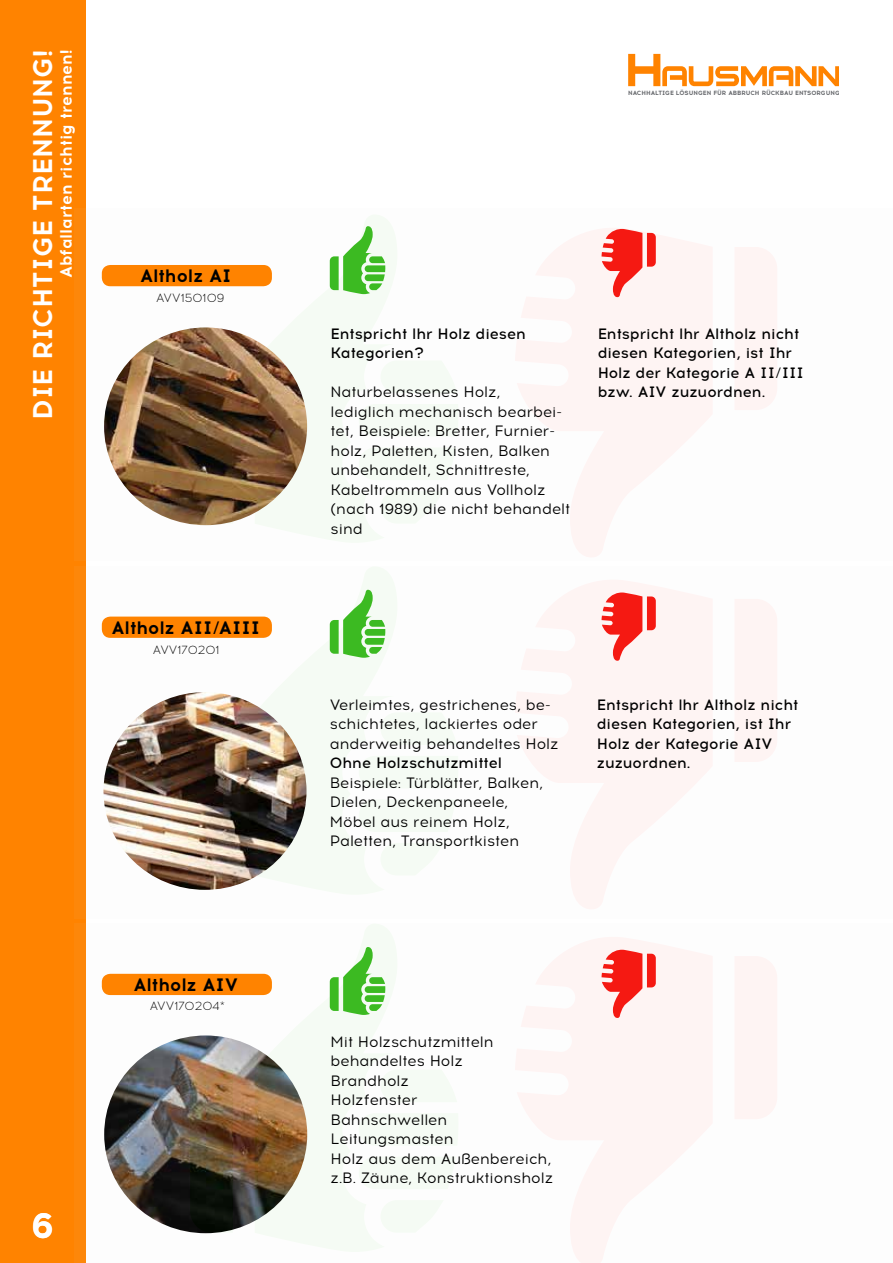
<style>
.page{position:relative;width:893px;height:1263px;background:#fff}
.page>*{position:absolute;margin:0;border:0;box-sizing:border-box;transform-origin:0 0}
.t1{font:700 36px "Acrom";color:#fff}
.t2{font:700 27px "Acrom";color:#fff}
.t3{font:700 18px "Acrom";color:#000}
.t4{font:700 16.5px "Acrom";color:#fff}
.t5{font:15px/19.5px "Acrom";color:#000}
.t6{font:500 15px/19.5px "Acrom";color:#000}
.t7{font:300 12px "Acrom";color:#000}
.t8{font:700 6.15px "Acrom";color:#636569}
</style>
<div class="page">
<svg style="left:628px;top:54px;width:211px;height:32px"></svg>
<div style="left:0;top:0;width:85px;height:1263px;background:#ff8300"></div>
<div style="left:74px;top:208px;width:819px;height:353px;background:#fdfdfd"></div>
<div style="left:102px;top:265px;width:170px;height:21px;background:#ff8300;border-radius:9px"></div>
<img style="left:104px;top:327px;width:203px;height:198px">
<div style="left:74px;top:566px;width:819px;height:352px;background:#fdfdfd"></div>
<svg style="left:330px;top:590px;width:55px;height:68px"></svg>
<svg style="left:601px;top:592px;width:55px;height:69px"></svg>
<div style="left:102px;top:617px;width:170px;height:21px;background:#ff8300;border-radius:9px"></div>
<svg style="left:330px;top:226px;width:55px;height:68px"></svg>
<svg style="left:601px;top:228px;width:55px;height:69px"></svg>
<img style="left:85px;top:923px;width:170px;height:340px">
<svg style="left:255px;top:924px;width:142px;height:328px;fill:#f5fbf4"></svg>
<div style="left:359px;top:1156px;width:96px;height:33px;background:#f5fbf4"></div>
<div style="left:359px;top:1113px;width:99px;height:33px;background:#f5fbf4"></div>
<svg style="left:380px;top:1069px;width:77px;height:33px"></svg>
<svg style="left:380px;top:1200px;width:62px;height:33px"></svg>
<img style="left:190px;top:1069px;width:43px;height:164px">
<svg style="left:515px;top:937px;width:197px;height:326px;fill:#fef4f3"></svg>
<div style="left:735px;top:956px;width:42px;height:163px;background:#fef4f3"></div>
<svg style="left:330px;top:947px;width:55px;height:68px"></svg>
<svg style="left:601px;top:949px;width:55px;height:69px"></svg>
<div style="left:102px;top:974px;width:170px;height:21px;background:#ff8300;border-radius:9px"></div>
<img style="left:103px;top:692px;width:203px;height:198px">
<h2 class="t2" style="left:24px;top:420px;width:371px;rotate:-90deg">DIE RICHTIGE TRENNUNG!</h2>
<p class="t4" style="left:54px;top:278px;width:230px;rotate:-90deg">Abfallarten richtig trennen!</p>
<p class="t3" style="left:140px;top:263px;width:93px">Altholz AI</p>
<p class="t7" style="left:156px;top:291px;width:70px">AVV150109</p>
<p class="t3" style="left:112px;top:615px;width:150px">Altholz AII/AIII</p>
<p class="t7" style="left:153px;top:643px;width:68px">AVV170201</p>
<h1 class="t1" style="left:31px;top:1199px;width:24px">6</h1>
<p class="t3" style="left:134px;top:972px;width:106px">Altholz AIV</p>
<p class="t7" style="left:150px;top:999px;width:77px">AVV170204*</p>
<p class="t8" style="left:628px;top:89px;width:213px">NACHHALTIGE LÖSUNGEN FÜR ABBRUCH RÜCKBAU ENTSORGUNG</p>
<p class="t6" style="left:331px;top:324px;width:197px">Entspricht lhr Holz diesen<br>Kategorien?</p>
<p class="t5" style="left:331px;top:383px;width:241px">Naturbelassenes Holz,<br>lediglich mechanisch bearbei&shy;tet, Beispiele: Bretter, Furnier&shy;holz, Paletten, Kisten, Balken unbehandelt, Schnittreste,<br>Kabeltrommeln aus Vollholz (nach 1989) die nicht behandelt sind</p>
<p class="t6" style="left:598px;top:324px;width:208px">Entspricht lhr Altholz nicht diesen Kategorien, ist Ihr<br>Holz der Kategorie A II/III bzw. AIV zuzuordnen.</p>
<p class="t5" style="left:330px;top:695px;width:230px">Verleimtes, gestrichenes, be&shy;schichtetes, lackiertes oder anderweitig behandeltes Holz</p>
<p class="t6" style="left:330px;top:754px;width:174px">Ohne Holzschutzmittel</p>
<p class="t5" style="left:330px;top:773px;width:215px">Beispiele: Türblätter, Balken,<br>Dielen, Deckenpaneele,<br>Möbel aus reinem Holz,<br>Paletten, Transportkisten</p>
<p class="t6" style="left:597px;top:695px;width:203px">Entspricht lhr Altholz nicht diesen Kategorien, ist Ihr<br>Holz der Kategorie AIV zuzuordnen.</p>
<p class="t5" style="left:331px;top:1032px;width:224px">Mit Holzschutzmitteln behandeltes Holz<br>Brandholz<br>Holzfenster<br>Bahnschwellen<br>Leitungsmasten<br>Holz aus dem Außenbereich, z.B. Zäune, Konstruktionsholz</p>
</div>
